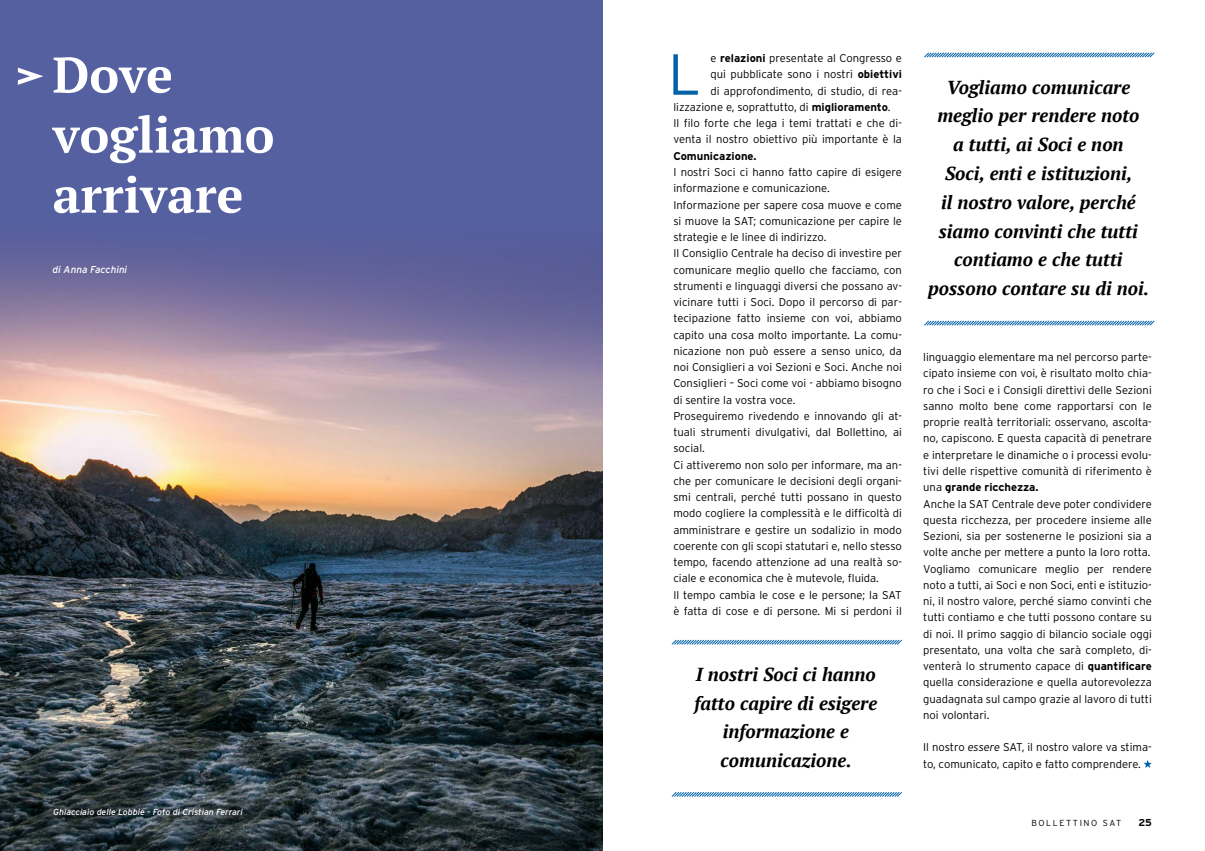
<style>
.page{position:relative;width:1205px;height:851px;background:#fff}
.page>*{position:absolute;margin:0;border:0;box-sizing:border-box;transform-origin:0 0}
.t1{font:300 57.62px "Interstate";color:#0061a7}
.t2{font:700 50px/60px "PT Serif";color:#fff}
.t3{font:italic 700 18.75px/28.8px "PT Serif";color:#000;text-align:center}
.t4{font:300 11.25px/16.2px "Interstate";color:#000}
.t5{font:700 11.25px "Interstate";color:#000}
.t6{font:italic 10px "Interstate";color:#fff}
.t7{font:700 10px "Interstate";color:#000}
.t8{font:italic 8.75px "Interstate";color:#fff}
.t9{font:300 8.75px "Interstate";letter-spacing:.18em;color:#000}
.s1{font-weight:700}
.s2{font-style:italic}
</style>
<div class="page">
<svg style="left:1143px;top:760px;width:9px;height:7px"></svg>
<div style="left:0;top:0;width:602px;height:850px;background:#5560a0"></div>
<img style="left:0;top:251px;width:602px;height:599px">
<svg style="left:924px;top:52px;width:231px;height:6px"></svg>
<svg style="left:671px;top:639px;width:231px;height:6px"></svg>
<svg style="left:924px;top:320px;width:231px;height:6px"></svg>
<svg style="left:671px;top:792px;width:231px;height:5px"></svg>
<svg style="left:18px;top:68px;width:25px;height:17px"></svg>
<svg style="left:46px;top:800px;width:204px;height:21px;background:#323e43"></svg>
<h2 class="t2" style="left:53px;top:44px;width:223px">Dove vogliamo arrivare</h2>
<p class="t6" style="left:53px;top:263px;width:76px">di Anna Facchini</p>
<p class="t8" style="left:53px;top:806px;width:191px">Ghiacciaio delle Lobbie - Foto di Cristian Ferrari</p>
<h1 class="t1" style="left:668px;top:42px;width:35px">L</h1>
<p class="t4" style="left:710px;top:50px;width:193px">e <span class="s1">relazioni</span> presentate al Congresso e</p>
<p class="t4" style="left:710px;top:66px;width:193px">qui pubblicate sono i nostri <span class="s1">obiettivi</span></p>
<p class="t4" style="left:710px;top:82px;width:193px">di approfondimento, di studio, di rea-</p>
<p class="t4" style="left:673px;top:99px;width:219px">lizzazione e, soprattutto, di <span class="s1">miglioramento</span>.</p>
<p class="t4" style="left:673px;top:115px;width:230px">Il filo forte che lega i temi trattati e che di-</p>
<p class="t4" style="left:673px;top:131px;width:230px">venta il nostro obiettivo più importante è la</p>
<p class="t5" style="left:673px;top:149px;width:85px">Comunicazione.</p>
<p class="t4" style="left:673px;top:164px;width:230px">I nostri Soci ci hanno fatto capire di esigere informazione e comunicazione.<br>Informazione per sapere cosa muove e come si muove la SAT; comunicazione per capire le strategie e le linee di indirizzo.<br>Il Consiglio Centrale ha deciso di investire per comunicare meglio quello che facciamo, con strumenti e linguaggi diversi che possano av&shy;vicinare tutti i Soci. Dopo il percorso di par&shy;tecipazione fatto insieme con voi, abbiamo capito una cosa molto importante. La comu&shy;nicazione non può essere a senso unico, da noi Consiglieri a voi Sezioni e Soci. Anche noi Consiglieri – Soci come voi - abbiamo bisogno di sentire la vostra voce.<br>Proseguiremo rivedendo e innovando gli at&shy;tuali strumenti divulgativi, dal Bollettino, ai social.<br>Ci attiveremo non solo per informare, ma an&shy;che per comunicare le decisioni degli organi&shy;smi centrali, perché tutti possano in questo modo cogliere la complessità e le difficoltà di amministrare e gestire un sodalizio in modo coerente con gli scopi statutari e, nello stesso tempo, facendo attenzione ad una realtà so&shy;ciale e economica che è mutevole, fluida.<br>Il tempo cambia le cose e le persone; la SAT è fatta di cose e di persone. Mi si perdoni il</p>
<h3 class="t3" style="left:694px;top:659px;width:184px">I nostri Soci ci hanno fatto capire di esigere informazione e comunicazione.</h3>
<h3 class="t3" style="left:928px;top:72px;width:223px">Vogliamo comunicare meglio per rendere noto<br>a tutti, ai Soci e non<br>Soci, enti e istituzioni,<br>il nostro valore, perché siamo convinti che tutti contiamo e che tutti possono contare su di noi.</h3>
<p class="t4" style="left:923px;top:349px;width:230px">linguaggio elementare ma nel percorso parte&shy;cipato insieme con voi, è risultato molto chia&shy;ro che i Soci e i Consigli direttivi delle Sezioni sanno molto bene come rapportarsi con le proprie realtà territoriali: osservano, ascolta&shy;no, capiscono. E questa capacità di penetrare e interpretare le dinamiche o i processi evolu&shy;tivi delle rispettive comunità di riferimento è una <span class="s1">grande ricchezza.<br></span>Anche la SAT Centrale deve poter condividere questa ricchezza, per procedere insieme alle Sezioni, sia per sostenerne le posizioni sia a volte anche per mettere a punto la loro rotta.<br>Vogliamo comunicare meglio per rendere noto a tutti, ai Soci e non Soci, enti e istituzio&shy;ni, il nostro valore, perché siamo convinti che tutti contiamo e che tutti possono contare su di noi. Il primo saggio di bilancio sociale oggi presentato, una volta che sarà completo, di&shy;venterà lo strumento capace di <span class="s1">quantificare </span>quella considerazione e quella autorevolezza guadagnata sul campo grazie al lavoro di tutti noi volontari.</p>
<p class="t4" style="left:923px;top:739px;width:230px">Il nostro <span class="s2">essere</span> SAT, il nostro valore va stima&shy;to, comunicato, capito e fatto comprendere.</p>
<p class="t9" style="left:1031px;top:817px;width:91px">BOLLETTINO SAT</p>
<p class="t7" style="left:1138px;top:817px;width:15px">25</p>
</div>
